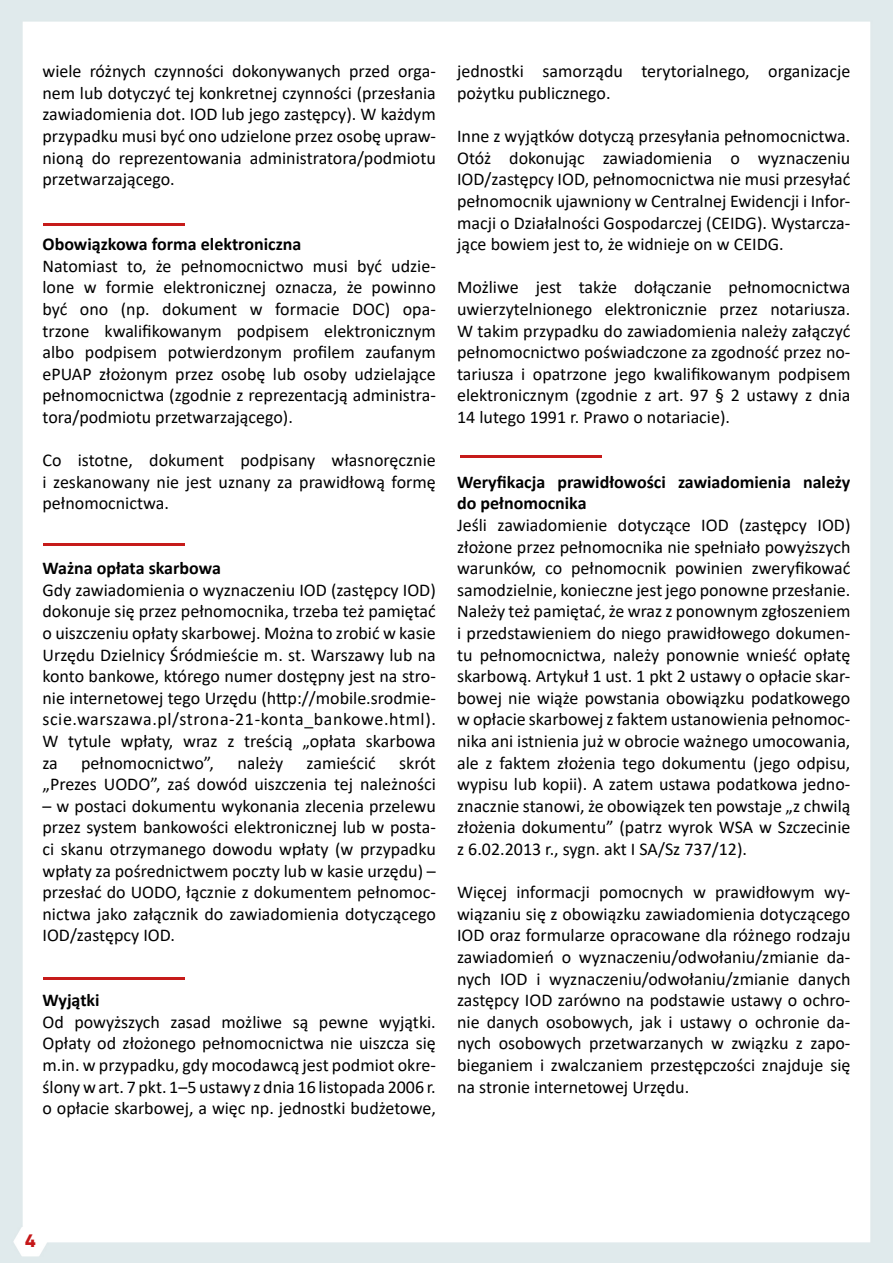
<style>
.page{position:relative;width:893px;height:1263px;background:#fff}
.page>*{position:absolute;margin:0;border:0;box-sizing:border-box;transform-origin:0 0}
.t1{font:18px/21.6px "Calibri";color:#000;text-align:justify}
.t2{font:700 18px/21.6px "Calibri";color:#000}
.t3{font:800 18px "Gilroy";color:#c51718}
</style>
<div class="page">
<img style="left:0;top:0;width:893px;height:1263px">
<hr style="left:43px;top:223px;width:141px;height:2px;background:#c61b1a">
<hr style="left:43px;top:543px;width:141px;height:3px;background:#c61b1a">
<hr style="left:43px;top:977px;width:141px;height:2px;background:#c61b1a">
<hr style="left:460px;top:455px;width:142px;height:3px;background:#c61b1a">
<p class="t1" style="left:43px;top:60px;width:395px">wiele różnych czynności dokonywanych przed orga&shy;nem lub dotyczyć tej konkretnej czynności (przesłania zawiadomienia dot. IOD lub jego zastępcy). W każdym przypadku musi być ono udzielone przez osobę upraw&shy;nioną do reprezentowania administratora/podmiotu przetwarzającego.</p>
<p class="t2" style="left:43px;top:233px;width:260px">Obowiązkowa forma elektroniczna</p>
<p class="t1" style="left:43px;top:254px;width:395px">Natomiast to, że pełnomocnictwo musi być udzie&shy;lone w formie elektronicznej oznacza, że powinno być ono (np. dokument w formacie DOC) opa&shy;trzone kwalifikowanym podpisem elektronicznym albo podpisem potwierdzonym profilem zaufanym ePUAP złożonym przez osobę lub osoby udzielające pełnomocnictwa (zgodnie z reprezentacją administra&shy;tora/podmiotu przetwarzającego).</p>
<p class="t1" style="left:43px;top:449px;width:395px">Co istotne, dokument podpisany własnoręcznie i zeskanowany nie jest uznany za prawidłową formę pełnomocnictwa.</p>
<p class="t2" style="left:43px;top:557px;width:180px">Ważna opłata skarbowa</p>
<p class="t1" style="left:43px;top:578px;width:395px">Gdy zawiadomienia o wyznaczeniu IOD (zastępcy IOD) dokonuje się przez pełnomocnika, trzeba też pamiętać o uiszczeniu opłaty skarbowej. Można to zrobić w kasie Urzędu Dzielnicy Śródmieście m. st. Warszawy lub na konto bankowe, którego numer dostępny jest na stro&shy;nie internetowej tego Urzędu (http://mobile.srodmie&shy;scie.warszawa.pl/strona-21-konta_bankowe.html).<br>W tytule wpłaty, wraz z treścią „opłata skarbowa za</p>
<p class="t1" style="left:43px;top:751px;width:395px;text-align:right">skrót<br>„Prezes UODO”, zaś dowód uiszczenia tej należności</p>
<p class="t1" style="left:43px;top:794px;width:395px">– w postaci dokumentu wykonania zlecenia przelewu przez system bankowości elektronicznej lub w posta&shy;ci skanu otrzymanego dowodu wpłaty (w przypadku wpłaty za pośrednictwem poczty lub w kasie urzędu) – przesłać do UODO, łącznie z dokumentem pełnomoc&shy;nictwa jako załącznik do zawiadomienia dotyczącego IOD/zastępcy IOD.</p>
<p class="t1" style="left:81px;top:751px;width:135px">pełnomocnictwo”,</p>
<p class="t1" style="left:237px;top:751px;width:48px">należy</p>
<p class="t1" style="left:307px;top:751px;width:71px">zamieścić</p>
<p class="t2" style="left:43px;top:989px;width:59px">Wyjątki</p>
<p class="t1" style="left:43px;top:1010px;width:395px">Od powyższych zasad możliwe są pewne wyjątki.<br>Opłaty od złożonego pełnomocnictwa nie uiszcza się m.in. w przypadku, gdy mocodawcą jest podmiot okre&shy;ślony w art. 7 pkt. 1–5 ustawy z dnia 16 listopada 2006 r. o opłacie skarbowej, a więc np. jednostki budżetowe,</p>
<p class="t1" style="left:457px;top:60px;width:395px">jednostki samorządu terytorialnego, organizacje pożytku publicznego.</p>
<p class="t1" style="left:457px;top:125px;width:395px">Inne z wyjątków dotyczą przesyłania pełnomocnictwa.<br>Otóż dokonując zawiadomienia o wyznaczeniu IOD/zastępcy IOD, pełnomocnictwa nie musi przesyłać pełnomocnik ujawniony w Centralnej Ewidencji i Infor&shy;macji o Działalności Gospodarczej (CEIDG). Wystarcza&shy;jące bowiem jest to, że widnieje on w CEIDG.</p>
<p class="t1" style="left:457px;top:276px;width:395px">Możliwe jest także dołączanie pełnomocnictwa uwierzytelnionego elektronicznie przez notariusza.<br>W takim przypadku do zawiadomienia należy załączyć pełnomocnictwo poświadczone za zgodność przez no&shy;tariusza i opatrzone jego kwalifikowanym podpisem elektronicznym (zgodnie z art. 97 § 2 ustawy z dnia 14 lutego 1991 r. Prawo o notariacie).</p>
<p class="t2" style="left:457px;top:471px;width:395px">Weryfikacja prawidłowości zawiadomienia należy do pełnomocnika</p>
<p class="t1" style="left:457px;top:514px;width:395px">Jeśli zawiadomienie dotyczące IOD (zastępcy IOD) złożone przez pełnomocnika nie spełniało powyższych warunków, co pełnomocnik powinien zweryfikować samodzielnie, konieczne jest jego ponowne przesłanie.<br>Należy też pamiętać, że wraz z ponownym zgłoszeniem i przedstawieniem do niego prawidłowego dokumen&shy;tu pełnomocnictwa, należy ponownie wnieść opłatę skarbową. Artykuł 1 ust. 1 pkt 2 ustawy o opłacie skar&shy;bowej nie wiąże powstania obowiązku podatkowego w opłacie skarbowej z faktem ustanowienia pełnomoc&shy;nika ani istnienia już w obrocie ważnego umocowania, ale z faktem złożenia tego dokumentu (jego odpisu, wypisu lub kopii). A zatem ustawa podatkowa jedno&shy;znacznie stanowi, że obowiązek ten powstaje „z chwilą złożenia dokumentu” (patrz wyrok WSA w Szczecinie z 6.02.2013 r., sygn. akt I SA/Sz 737/12).</p>
<p class="t1" style="left:457px;top:881px;width:395px">Więcej informacji pomocnych w prawidłowym wy&shy;wiązaniu się z obowiązku zawiadomienia dotyczącego IOD oraz formularze opracowane dla różnego rodzaju zawiadomień o wyznaczeniu/odwołaniu/zmianie da&shy;nych IOD i wyznaczeniu/odwołaniu/zmianie danych zastępcy IOD zarówno na podstawie ustawy o ochro&shy;nie danych osobowych, jak i ustawy o ochronie da&shy;nych osobowych przetwarzanych w związku z zapo&shy;bieganiem i zwalczaniem przestępczości znajduje się na stronie internetowej Urzędu.</p>
<p class="t3" style="left:25px;top:1229px;width:12px">4</p>
</div>
